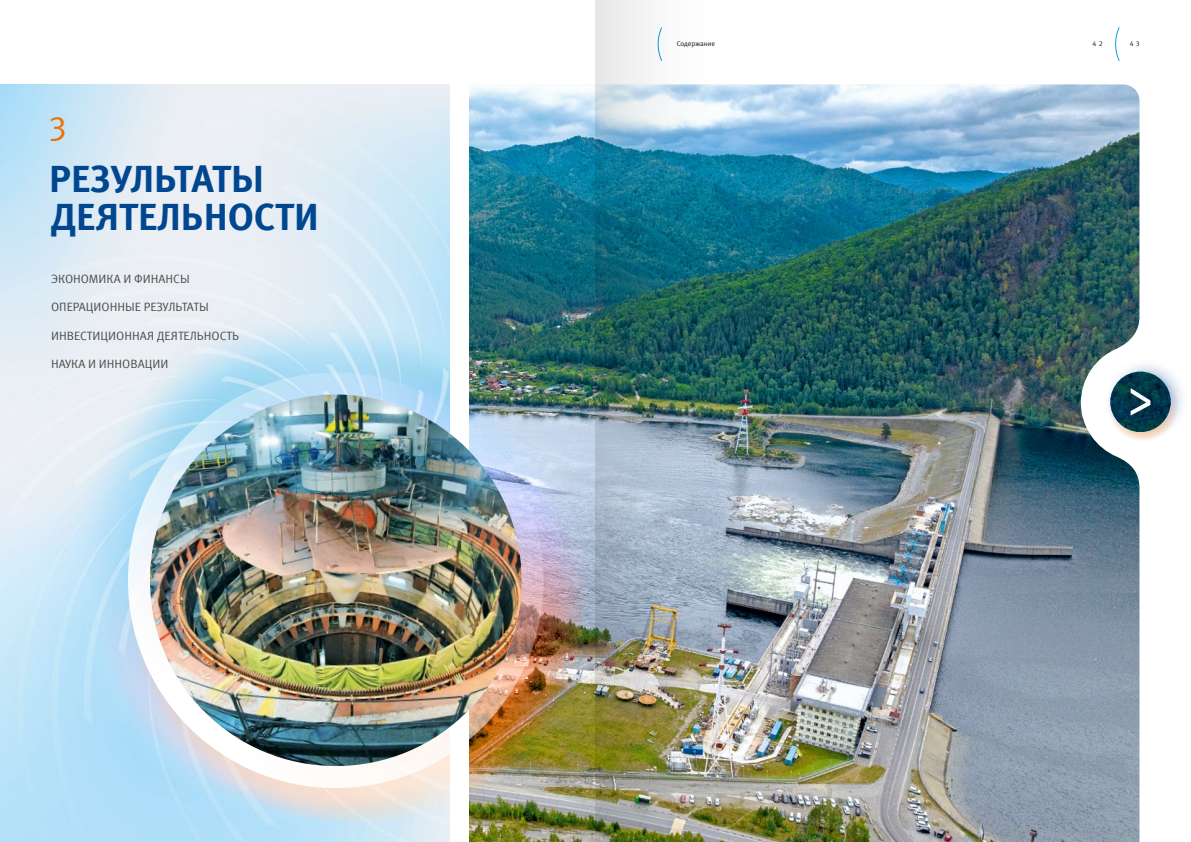
<style>
.page{position:relative;width:1191px;height:842px;background:#fff}
.page>*{position:absolute;margin:0;border:0;box-sizing:border-box;transform-origin:0 0}
.t1{font:700 38px/38px "Meta Offc Pro";color:#004790}
.t2{font:34px "Meta Offc Pro Norm";color:#ee7100}
.t3{font:12px "Meta Offc Pro Norm";color:#484847}
.t4{font:7px "Meta Offc Pro Norm";color:#181716}
</style>
<div class="page">
<div style="left:1101px;top:356px;width:89px;height:88px;background:#004790;opacity:.7"></div>
<svg style="left:1106px;top:369px;width:73px;height:73px"></svg>
<img style="left:469px;top:85px;width:701px;height:757px">
<svg style="left:1110px;top:372px;width:60px;height:60px;background:#03384a"></svg>
<img style="left:115px;top:353px;width:484px;height:483px;border-radius:50%">
<div style="left:450px;top:61px;width:18px;height:781px;background:#fff"></div>
<svg style="left:128px;top:372px;width:415px;height:416px"></svg>
<img style="left:150px;top:394px;width:371px;height:372px;border-radius:186px">
<svg style="left:1130px;top:388px;width:20px;height:28px"></svg>
<svg style="left:1115px;top:27px;width:4px;height:34px"></svg>
<img style="left:595px;top:0;width:121px;height:842px">
<h2 class="t2" style="left:48px;top:103px;width:21px">3</h2>
<h1 class="t1" style="left:49px;top:157px;width:271px">РЕЗУЛЬТАТЫ<br>ДЕЯТЕЛЬНОСТИ</h1>
<p class="t3" style="left:51px;top:270px;width:140px">ЭКОНОМИКА И ФИНАНСЫ</p>
<p class="t3" style="left:51px;top:298px;width:159px">ОПЕРАЦИОННЫЕ РЕЗУЛЬТАТЫ</p>
<p class="t3" style="left:51px;top:326px;width:189px">ИНВЕСТИЦИОННАЯ ДЕЯТЕЛЬНОСТЬ</p>
<p class="t3" style="left:51px;top:355px;width:119px">НАУКА И ИННОВАЦИИ</p>
<p class="t4" style="left:677px;top:38px;width:40px">Содержание</p>
<p class="t4" style="left:1092px;top:38px;width:12px">4 2</p>
<p class="t4" style="left:1129px;top:38px;width:12px">4 3</p>
</div>
